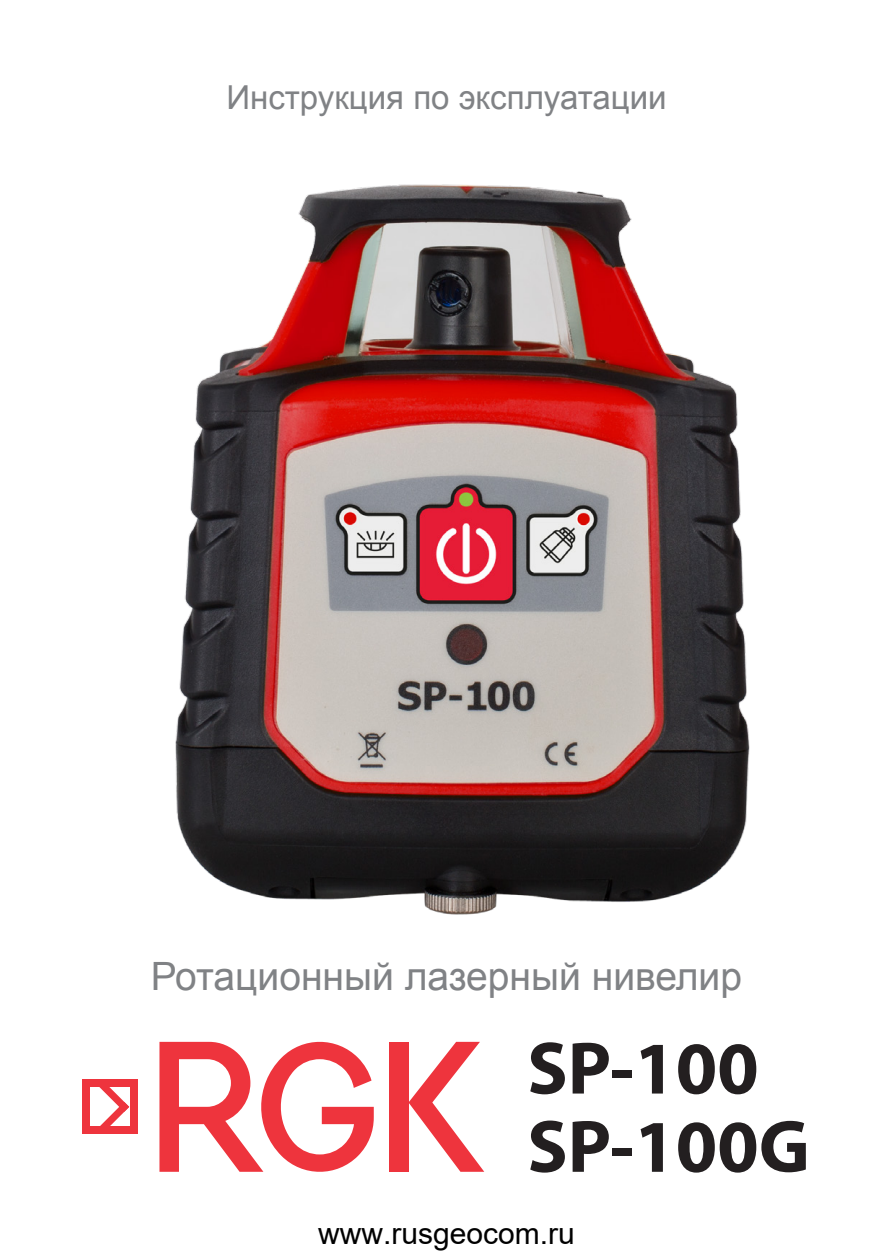
<style>
.page{position:relative;width:893px;height:1259px;background:#fff}
.page>*{position:absolute;margin:0;border:0;box-sizing:border-box;transform-origin:0 0}
.t1{font:700 75px "Myriad Pro";color:#231f20}
.t2{font:700 74.7px "Myriad Pro";color:#231f20}
.Стиль_абзаца_1{font:39px "Arial";color:#808285}
.Стиль_абзаца_1-2{font:33px "Arial";color:#808285}
.t3{font:30px "Arial";color:#000}
</style>
<div class="page">
<div style="left:389px;top:1042px;width:19px;height:129px;background:#ee343d"></div>
<svg style="left:408px;top:1042px;width:76px;height:129px"></svg>
<svg style="left:159px;top:1041px;width:215px;height:131px"></svg>
<div style="left:83px;top:1079px;width:54px;height:7px;background:#ee343d"></div>
<div style="left:83px;top:1126px;width:54px;height:8px;background:#ee343d"></div>
<div style="left:83px;top:1079px;width:7px;height:55px;background:#ee343d"></div>
<div style="left:130px;top:1079px;width:7px;height:55px;background:#ee343d"></div>
<svg style="left:97px;top:1086px;width:32px;height:40px"></svg>
<img style="left:175px;top:184px;width:575px;height:731px">
<p class="Стиль_абзаца_1-2" style="left:226px;top:76px;width:442px">Инструкция по эксплуатации</p>
<p class="Стиль_абзаца_1" style="left:151px;top:951px;width:593px">Ротационный лазерный нивелир</p>
<p class="t2" style="left:527px;top:1019px;width:233px">SP-100</p>
<p class="t2" style="left:527px;top:1098px;width:284px">SP-100G</p>
<p class="t1" style="left:526px;top:1123px;width:226px">SP-100</p>
<p class="t3" style="left:318px;top:1213px;width:258px">www.rusgeocom.ru</p>
</div>
